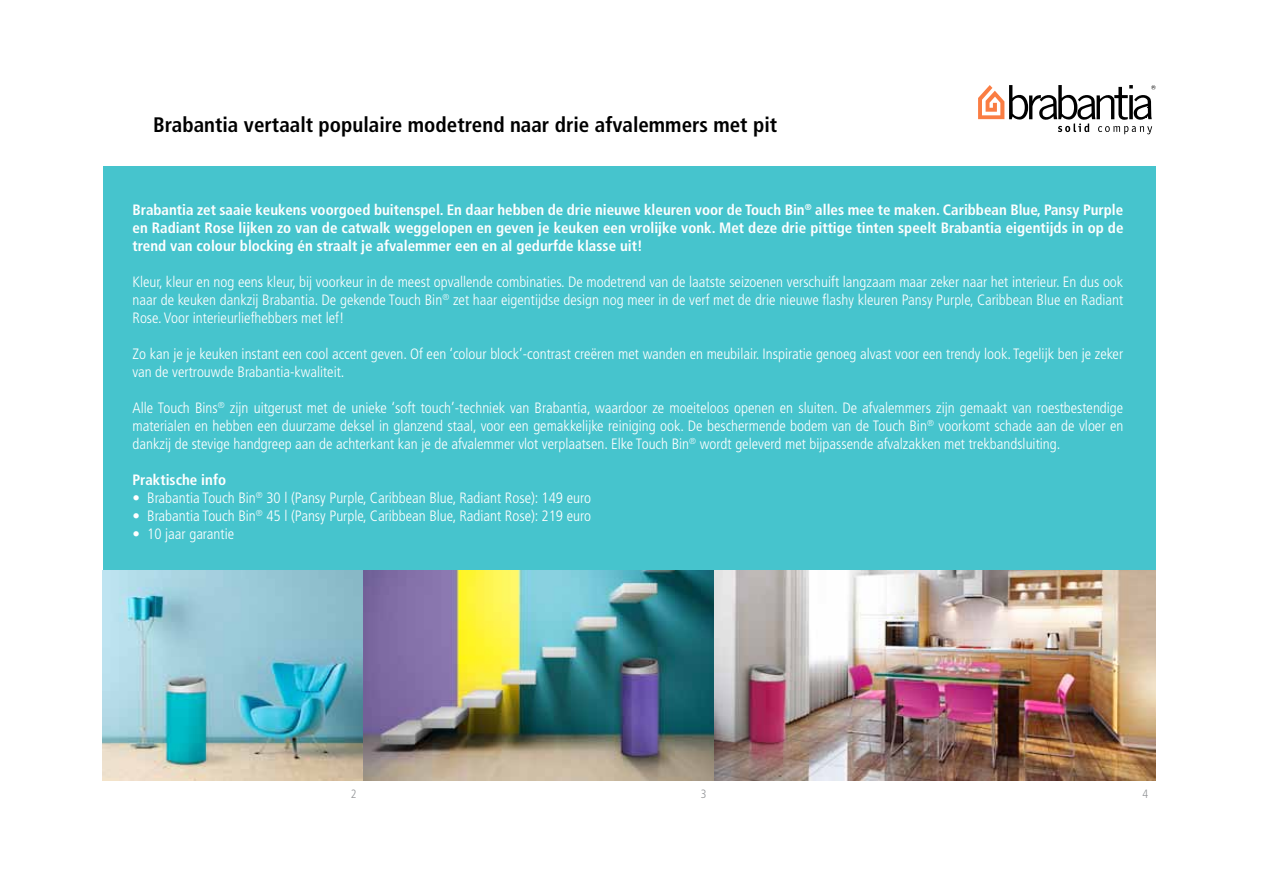
<style>
.page{position:relative;width:1263px;height:893px;background:#fff}
.page>*{position:absolute;margin:0;border:0;box-sizing:border-box;transform-origin:0 0}
.t1{font:700 condensed 21px "Frutiger LT Std";color:#000}
.t2{font:300 condensed 15px/18px "Frutiger LT Std";color:#fff;text-align:justify}
.t3{font:700 condensed 15px/18px "Frutiger LT Std";color:#fff;text-align:justify}
.t4{font:300 condensed 12px "Frutiger LT Std";color:#939598}
</style>
<div class="page">
<div style="left:103px;top:166px;width:1052px;height:614px;background:#46c4cd"></div>
<svg style="left:978px;top:85px;width:177px;height:49px"></svg>
<img style="left:103px;top:571px;width:1052px;height:209px">
<h1 class="t1" style="left:153px;top:113px;width:626px">Brabantia vertaalt populaire modetrend naar drie afvalemmers met pit</h1>
<p class="t3" style="left:133px;top:200px;width:992px">Brabantia zet saaie keukens voorgoed buitenspel. En daar hebben de drie nieuwe kleuren voor de Touch Bin<sup>®</sup> alles mee te maken. Caribbean Blue, Pansy Purple en Radiant Rose lijken zo van de catwalk weggelopen en geven je keuken een vrolijke vonk. Met deze drie pittige tinten speelt Brabantia eigentijds in op de trend van colour blocking én straalt je afvalemmer een en al gedurfde klasse uit!</p>
<p class="t2" style="left:133px;top:273px;width:992px">Kleur, kleur en nog eens kleur, bij voorkeur in de meest opvallende combinaties. De modetrend van de laatste seizoenen verschuift langzaam maar zeker naar het interieur. En dus ook naar de keuken dankzij Brabantia. De gekende Touch Bin<sup>®</sup> zet haar eigentijdse design nog meer in de verf met de drie nieuwe flashy kleuren Pansy Purple, Caribbean Blue en Radiant Rose. Voor interieurliefhebbers met lef!</p>
<p class="t2" style="left:133px;top:345px;width:992px">Zo kan je je keuken instant een cool accent geven. Of een ‘colour block’-contrast creëren met wanden en meubilair. Inspiratie genoeg alvast voor een trendy look. Tegelijk ben je zeker van de vertrouwde Brabantia-kwaliteit.</p>
<p class="t2" style="left:133px;top:399px;width:992px">Alle Touch Bins<sup>®</sup> zijn uitgerust met de unieke ‘soft touch’-techniek van Brabantia, waardoor ze moeiteloos openen en sluiten. De afvalemmers zijn gemaakt van roestbestendige materialen en hebben een duurzame deksel in glanzend staal, voor een gemakkelijke reiniging ook. De beschermende bodem van de Touch Bin<sup>®</sup> voorkomt schade aan de vloer en dankzij de stevige handgreep aan de achterkant kan je de afvalemmer vlot verplaatsen. Elke Touch Bin<sup>®</sup> wordt geleverd met bijpassende afvalzakken met trekbandsluiting.</p>
<p class="t3" style="left:133px;top:470px;width:95px">Praktische info</p>
<p class="t2" style="left:133px;top:489px;width:460px">• Brabantia Touch Bin<sup>®</sup> 30 l (Pansy Purple, Caribbean Blue, Radiant Rose): 149 euro</p>
<p class="t2" style="left:133px;top:507px;width:460px">• Brabantia Touch Bin<sup>®</sup> 45 l (Pansy Purple, Caribbean Blue, Radiant Rose): 219 euro</p>
<p class="t2" style="left:133px;top:525px;width:103px">• 10 jaar garantie</p>
<p class="t4" style="left:351px;top:787px;width:7px">2</p>
<p class="t4" style="left:701px;top:787px;width:7px">3</p>
<p class="t4" style="left:1142px;top:787px;width:7px">4</p>
</div>
